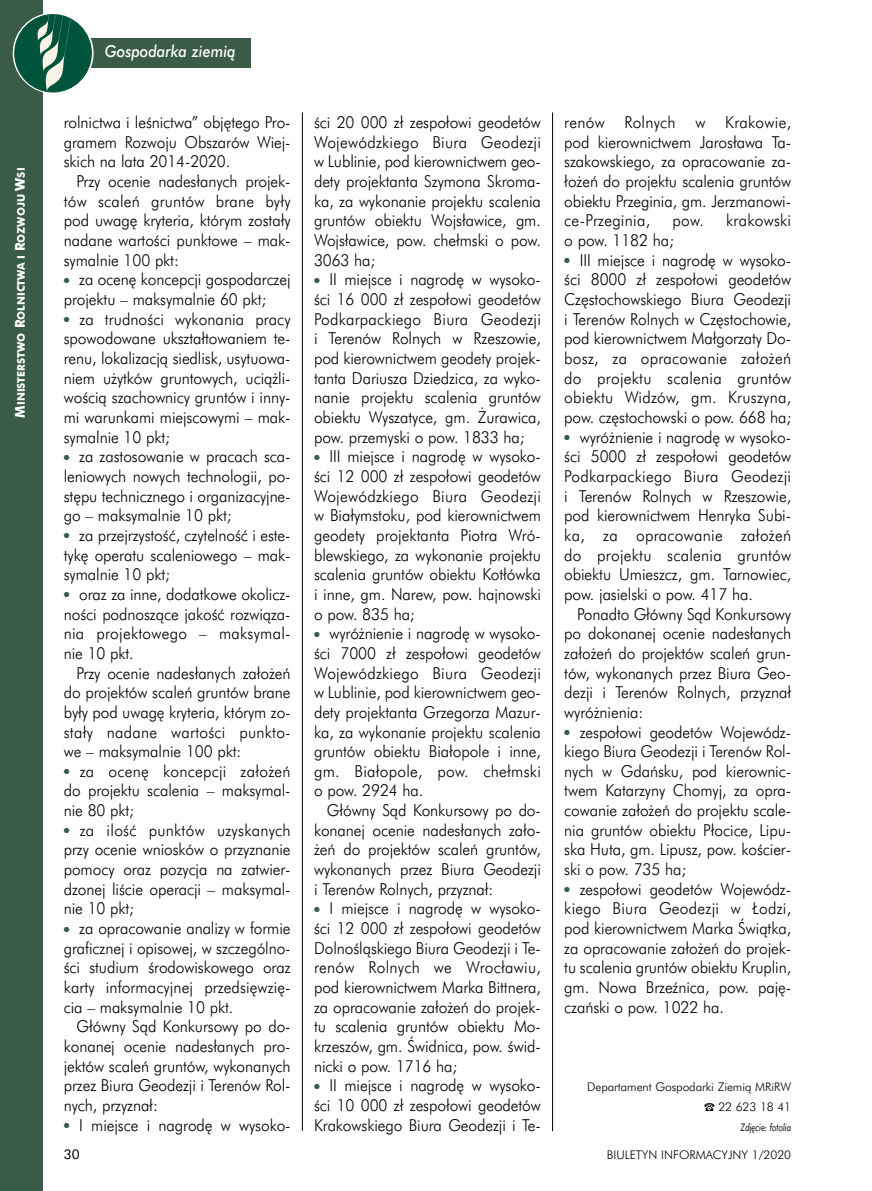
<style>
.page{position:relative;width:872px;height:1191px;background:#fff}
.page>*{position:absolute;margin:0;border:0;box-sizing:border-box;transform-origin:0 0}
.t1{font:300 16.5px/19.6px "Futura PL";letter-spacing:-.005em;color:#000;scale:.94 1}
.t2{font:italic 500 16.5px "Futura PL";color:#fff;scale:.9 1}
.t3{font:300 16.5px "Futura PL";letter-spacing:.015em;color:#000;scale:.94 1}
.t4{font:13.5px "Futura PL";color:#000}
.t5{font:300 12px/19.6px "Futura PL";letter-spacing:-.005em;color:#000;text-align:right}
.t6{font:700 10.5px "Futura PL";color:#fff}
.t7{font:italic 10.5px "Futura PL";letter-spacing:-.005em;color:#000;scale:.75 1}
.s1{font-size:13.5px}
.s2{font-family:"Commercial Pi PL";font-weight:400;font-size:10.5px;color:#3a5c46}
.s3{font-family:"Commercial Pi PL";font-weight:400}
</style>
<div class="page">
<hr style="left:302px;top:112px;width:1px;height:1018px;background:#000">
<hr style="left:552px;top:112px;width:1px;height:1019px;background:#000">
<div style="left:0;top:0;width:43px;height:1191px;background:#3a5c46"></div>
<div style="left:0;top:38px;width:251px;height:30px;background:#3a5c46"></div>
<svg style="left:15px;top:14px;width:77px;height:78px"></svg>
<p class="t6" style="left:17px;top:418px;width:251px;rotate:-90deg"><span class="s1">M</span>INISTERSTWO <span class="s1">R</span>OLNICTWA I <span class="s1">R</span>OZWOJU <span class="s1">W</span>SI</p>
<p class="t2" style="left:105px;top:45px;width:147px">Gospodarka ziemià</p>
<p class="t1" style="left:64px;top:114px;width:243px;text-align:justify">rolnictwa i leÊnictwa” obj´tego Pro&shy;gramem Rozwoju Obszarów Wiej&shy;skich na lata 2014-2020.</p>
<p class="t1" style="left:64px;top:173px;width:243px;text-indent:13px">Przy ocenie nadesłanych projek&shy;tów scaleƒ gruntów brane były pod uwag´ kryteria, którym zostały nadane wartoÊci punktowe – mak&shy;symalnie 100 pkt:<br><span class="s2">1</span> za ocen´ koncepcji gospodarczej projektu – maksymalnie 60 pkt;<br><span class="s2">1</span> za trudnoÊci wykonania pracy spowodowane ukształtowaniem te&shy;renu, lokalizacjà siedlisk, usytuowa&shy;niem u˝ytków gruntowych, ucià˝li&shy;woÊcià szachownicy gruntów i inny&shy;mi warunkami miejscowymi – mak&shy;symalnie 10 pkt;<br><span class="s2">1</span> za zastosowanie w pracach sca&shy;leniowych nowych technologii, po&shy;st´pu technicznego i organizacyjne&shy;go – maksymalnie 10 pkt;<br><span class="s2">1</span> za przejrzystoÊç, czytelnoÊç i este&shy;tyk´ operatu scaleniowego – mak&shy;symalnie 10 pkt;<br><span class="s2">1</span> oraz za inne, dodatkowe okolicz&shy;noÊci podnoszàce jakoÊç rozwiàza&shy;nia projektowego – maksymal&shy;nie 10 pkt.</p>
<p class="t1" style="left:64px;top:664px;width:243px;text-indent:13px">Przy ocenie nadesłanych zało˝eƒ do projektów scaleƒ gruntów brane były pod uwag´ kryteria, którym zo&shy;stały nadane wartoÊci punkto&shy;we – maksymalnie 100 pkt:<br><span class="s2">1</span> za ocen´ koncepcji zało˝eƒ do projektu scalenia – maksymal&shy;nie 80 pkt;<br><span class="s2">1</span> za iloÊç punktów uzyskanych przy ocenie wniosków o przyznanie pomocy oraz pozycja na zatwier&shy;dzonej liÊcie operacji – maksymal&shy;nie 10 pkt;<br><span class="s2">1</span> za opracowanie analizy w formie graficznej i opisowej, w szczególno-<br>Êci studium Êrodowiskowego oraz karty informacyjnej przedsi´wzi´- cia – maksymalnie 10 pkt.</p>
<p class="t1" style="left:64px;top:1018px;width:243px;text-indent:13px">Główny Sàd Konkursowy po do&shy;konanej ocenie nadesłanych pro&shy;jektów scaleƒ gruntów, wykonanych przez Biura Geodezji i Terenów Rol&shy;nych, przyznał:<br><span class="s2">1</span> I miejsce i nagrod´ w wysoko-</p>
<p class="t1" style="left:314px;top:114px;width:243px">Êci 20 000 zł zespołowi geodetów<br>Wojewódzkiego Biura Geodezji w Lublinie, pod kierownictwem geo&shy;dety projektanta Szymona Skroma&shy;ka, za wykonanie projektu scalenia gruntów obiektu Wojsławice, gm.<br>Wojsławice, pow. chełmski o pow.<br>3063 ha;<br><span class="s2">1</span> II miejsce i nagrod´ w wysoko-<br>Êci 16 000 zł zespołowi geodetów<br>Podkarpackiego Biura Geodezji i Terenów Rolnych w Rzeszowie, pod kierownictwem geodety projek&shy;tanta Dariusza Dziedzica, za wyko&shy;nanie projektu scalenia gruntów obiektu Wyszatyce, gm. ˚urawica, pow. przemyski o pow. 1833 ha;<br><span class="s2">1</span> III miejsce i nagrod´ w wysoko-<br>Êci 12 000 zł zespołowi geodetów<br>Wojewódzkiego Biura Geodezji w Białymstoku, pod kierownictwem geodety projektanta Piotra Wró&shy;blewskiego, za wykonanie projektu scalenia gruntów obiektu Kotłówka i inne, gm. Narew, pow. hajnowski o pow. 835 ha;<br><span class="s2">1</span> wyró˝nienie i nagrod´ w wysoko-<br>Êci 7000 zł zespołowi geodetów<br>Wojewódzkiego Biura Geodezji w Lublinie, pod kierownictwem geo&shy;dety projektanta Grzegorza Mazur&shy;ka, za wykonanie projektu scalenia gruntów obiektu Białopole i inne, gm. Białopole, pow. chełmski o pow. 2924 ha.</p>
<p class="t1" style="left:314px;top:802px;width:243px;text-indent:13px">Główny Sàd Konkursowy po do&shy;konanej ocenie nadesłanych zało-˝eƒ do projektów scaleƒ gruntów, wykonanych przez Biura Geodezji i Terenów Rolnych, przyznał:<br><span class="s2">1</span> I miejsce i nagrod´ w wysoko-<br>Êci 12 000 zł zespołowi geodetów<br>DolnoÊlàskiego Biura Geodezji i Te&shy;renów Rolnych we Wrocławiu, pod kierownictwem Marka Bittnera, za opracowanie zało˝eƒ do projek&shy;tu scalenia gruntów obiektu Mo&shy;krzeszów, gm. Âwidnica, pow. Êwid&shy;nicki o pow. 1716 ha;<br><span class="s2">1</span> II miejsce i nagrod´ w wysoko-<br>Êci 10 000 zł zespołowi geodetów<br>Krakowskiego Biura Geodezji i Te-</p>
<p class="t1" style="left:564px;top:114px;width:243px;text-align:justify">renów Rolnych w Krakowie, pod kierownictwem Jarosława Ta&shy;szakowskiego, za opracowanie za&shy;ło˝eƒ do projektu scalenia gruntów obiektu Przeginia, gm. Jerzmanowi&shy;ce-Przeginia,</p>
<p class="t1" style="left:672px;top:212px;width:35px">pow.</p>
<p class="t3" style="left:726px;top:214px;width:71px">krakowski</p>
<p class="t1" style="left:564px;top:232px;width:243px">o pow. 1182 ha;<br><span class="s2">1</span> III miejsce i nagrod´ w wysoko-<br>Êci 8000 zł zespołowi geodetów<br>Cz´stochowskiego Biura Geodezji i Terenów Rolnych w Cz´stochowie, pod kierownictwem Małgorzaty Do&shy;bosz, za opracowanie zało˝eƒ do projektu scalenia gruntów obiektu Widzów, gm. Kruszyna, pow. cz´stochowski o pow. 668 ha;<br><span class="s2">1</span> wyró˝nienie i nagrod´ w wysoko-<br>Êci 5000 zł zespołowi geodetów<br>Podkarpackiego Biura Geodezji i Terenów Rolnych w Rzeszowie, pod kierownictwem Henryka Subi&shy;ka, za opracowanie zało˝eƒ do projektu scalenia gruntów obiektu Umieszcz, gm. Tarnowiec, pow. jasielski o pow. 417 ha.</p>
<p class="t1" style="left:564px;top:605px;width:243px;text-indent:13px">Ponadto Główny Sàd Konkursowy po dokonanej ocenie nadesłanych zało˝eƒ do projektów scaleƒ grun&shy;tów, wykonanych przez Biura Geo&shy;dezji i Terenów Rolnych, przyznał wyró˝nienia:<br><span class="s2">1</span> zespołowi geodetów Wojewódz&shy;kiego Biura Geodezji i Terenów Rol&shy;nych w Gdaƒsku, pod kierownic&shy;twem Katarzyny Chomyj, za opra&shy;cowanie zało˝eƒ do projektu scale&shy;nia gruntów obiektu Płocice, Lipu&shy;ska Huta, gm. Lipusz, pow. koÊcier&shy;ski o pow. 735 ha;<br><span class="s2">1</span> zespołowi geodetów Wojewódz&shy;kiego Biura Geodezji w Łodzi, pod kierownictwem Marka Âwiàtka, za opracowanie zało˝eƒ do projek&shy;tu scalenia gruntów obiektu Kruplin, gm. Nowa Brzeênica, pow. paj´- czaƒski o pow. 1022 ha.</p>
<p class="t5" style="left:587px;top:1078px;width:205px">Departament Gospodarki Ziemià MRiRW <span class="s3">[</span> 22 623 18 41</p>
<p class="t7" style="left:741px;top:1122px;width:68px">Zdj´cie: fotolia</p>
<p class="t4" style="left:64px;top:1148px;width:17px">30</p>
<p class="t5" style="left:607px;top:1145px;width:186px">BIULETYN INFORMACYJNY 1/2020</p>
</div>
